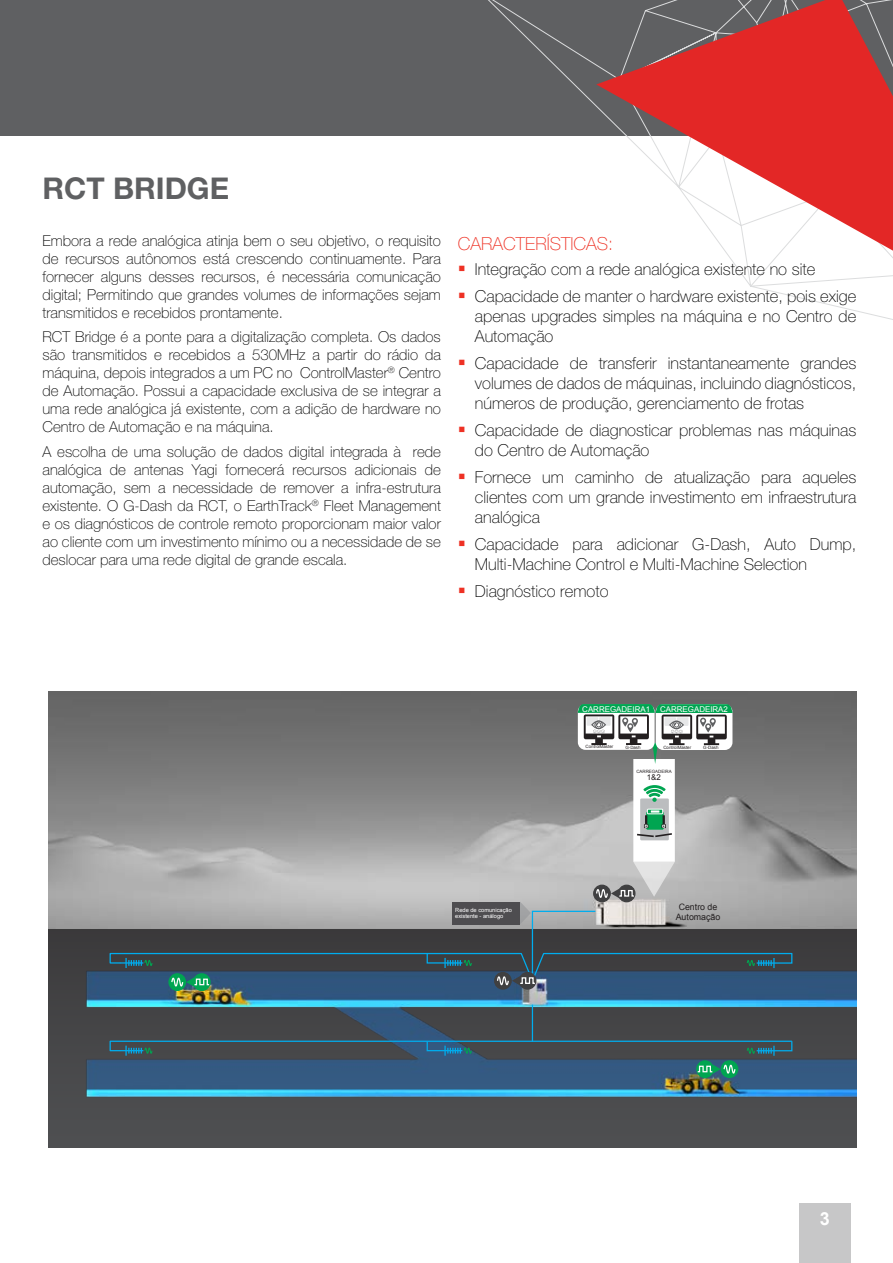
<style>
.page{position:relative;width:893px;height:1263px;background:#fff}
.page>*{position:absolute;margin:0;border:0;box-sizing:border-box;transform-origin:0 0}
.t1{font:700 30px "Helvetica Neue LT Std";color:#5f6062}
.t2{font:100 18px "Helvetica Neue LT Std";color:#ee3124}
.t3{font:700 18px "Arial";color:#fff}
.t4{font:100 16.5px/20.2px "Helvetica Neue LT Std";color:#000}
.t5{font:100 15px/18px "Helvetica Neue LT Std";color:#000;text-align:justify}
.t6{font:8.85px/10.6px "Arial";color:#231f20;text-align:center}
.t7{font:7.95px "Arial";color:#fff}
.t8{font:7.95px "Arial";color:#231f20}
.t9{font:5.7px/6.3px "Arial";color:#fff}
.t10{font:4.5px "Arial";color:#231f20}
.t11{font:4.35px "Arial";color:#231f20}
</style>
<div class="page">
<div style="left:0;top:0;width:893px;height:136px;background:#5f6062"></div>
<svg style="left:488px;top:0;width:405px;height:320px"></svg>
<svg style="left:596px;top:0;width:297px;height:263px"></svg>
<img style="left:48px;top:692px;width:808px;height:455px">
<div style="left:721px;top:1061px;width:17px;height:16px;background:#00a551;border-radius:50%"></div>
<div style="left:721px;top:1060px;width:17px;height:18px;border:1px solid #00a551;border-radius:50%"></div>
<div style="left:194px;top:974px;width:16px;height:16px;background:#00a551;border-radius:50%"></div>
<div style="left:193px;top:973px;width:18px;height:18px;border:1px solid #00a551;border-radius:50%"></div>
<div style="left:495px;top:972px;width:16px;height:17px;background:#404041;border-radius:50%"></div>
<div style="left:494px;top:972px;width:18px;height:18px;border:1px solid #404041;border-radius:50%"></div>
<div style="left:169px;top:974px;width:16px;height:16px;background:#00a551;border-radius:50%"></div>
<div style="left:168px;top:973px;width:18px;height:18px;border:1px solid #00a551;border-radius:50%"></div>
<div style="left:697px;top:1061px;width:16px;height:16px;background:#00a551;border-radius:50%"></div>
<div style="left:696px;top:1060px;width:18px;height:18px;border:1px solid #00a551;border-radius:50%"></div>
<svg style="left:696px;top:1064px;width:40px;height:10px"></svg>
<hr style="left:532px;top:1004px;width:1px;height:38px;background:#00adee">
<svg style="left:109px;top:1040px;width:684px;height:16px;background:#3d535e"></svg>
<div style="left:519px;top:972px;width:17px;height:17px;background:#404041;border-radius:50%"></div>
<div style="left:519px;top:972px;width:17px;height:18px;border:1px solid #404041;border-radius:50%"></div>
<svg style="left:109px;top:704px;width:684px;height:283px;background:#838889"></svg>
<div style="left:799px;top:1203px;width:51px;height:60px;background:#c7c7c8"></div>
<h1 class="t1" style="left:43px;top:170px;width:188px">RCT BRIDGE</h1>
<p class="t5" style="left:43px;top:232px;width:400px">Embora a rede analógica atinja bem o seu objetivo, o requisito de recursos autônomos está crescendo continuamente. Para fornecer alguns desses recursos, é necessária comunicação digital; Permitindo que grandes volumes de informações sejam transmitidos e recebidos prontamente.</p>
<p class="t5" style="left:43px;top:328px;width:400px">RCT Bridge é a ponte para a digitalização completa. Os dados são transmitidos e recebidos a 530MHz a partir do rádio da máquina, depois integrados a um PC no ControlMaster<sup>®</sup> Centro de Automação. Possui a capacidade exclusiva de se integrar a uma rede analógica já existente, com a adição de hardware no Centro de Automação e na máquina.</p>
<p class="t5" style="left:43px;top:442px;width:400px">A escolha de uma solução de dados digital integrada à rede analógica de antenas Yagi fornecerá recursos adicionais de automação, sem a necessidade de remover a infra-estrutura existente. O G-Dash da RCT, o EarthTrack<sup>®</sup> Fleet Management e os diagnósticos de controle remoto proporcionam maior valor ao cliente com um investimento mínimo ou a necessidade de se deslocar para uma rede digital de grande escala.</p>
<p class="t2" style="left:458px;top:234px;width:157px">CARACTERÍSTICAS:</p>
<p class="t4" style="left:475px;top:256px;width:383px;line-height:26.7px">Integração com a rede analógica existente no site<br>Capacidade de manter o hardware existente, pois exige</p>
<p class="t4" style="left:475px;top:306px;width:383px">apenas upgrades simples na máquina e no Centro de<br>Automação</p>
<p class="t4" style="left:475px;top:353px;width:383px;text-align:justify">Capacidade de transferir instantaneamente grandes volumes de dados de máquinas, incluindo diagnósticos, números de produção, gerenciamento de frotas</p>
<p class="t4" style="left:475px;top:420px;width:383px">Capacidade de diagnosticar problemas nas máquinas do Centro de Automação</p>
<p class="t4" style="left:475px;top:467px;width:383px;text-align:justify">Fornece um caminho de atualização para aqueles clientes com um grande investimento em infraestrutura analógica</p>
<p class="t4" style="left:475px;top:534px;width:383px">Capacidade para adicionar G-Dash, Auto Dump,<br>Multi-Machine Control e Multi-Machine Selection</p>
<p class="t4" style="left:475px;top:581px;width:135px">Diagnóstico remoto</p>
<p class="t7" style="left:582px;top:704px;width:69px">CARREGADEIRA1</p>
<p class="t11" style="left:586px;top:744px;width:29px">ControlMaster</p>
<p class="t11" style="left:625px;top:745px;width:17px">G-Dash</p>
<p class="t7" style="left:660px;top:704px;width:69px">CARREGADEIRA2</p>
<p class="t11" style="left:663px;top:744px;width:29px">ControlMaster</p>
<p class="t11" style="left:703px;top:745px;width:17px">G-Dash</p>
<p class="t10" style="left:636px;top:768px;width:37px">CARREGADEIRA</p>
<p class="t8" style="left:647px;top:772px;width:16px">1&amp;2</p>
<p class="t9" style="left:455px;top:907px;width:58px">Rede de comunicação existente - análogo</p>
<p class="t6" style="left:676px;top:901px;width:46px">Centro de<br>Automação</p>
<p class="t3" style="left:820px;top:1206px;width:12px">3</p>
</div>
